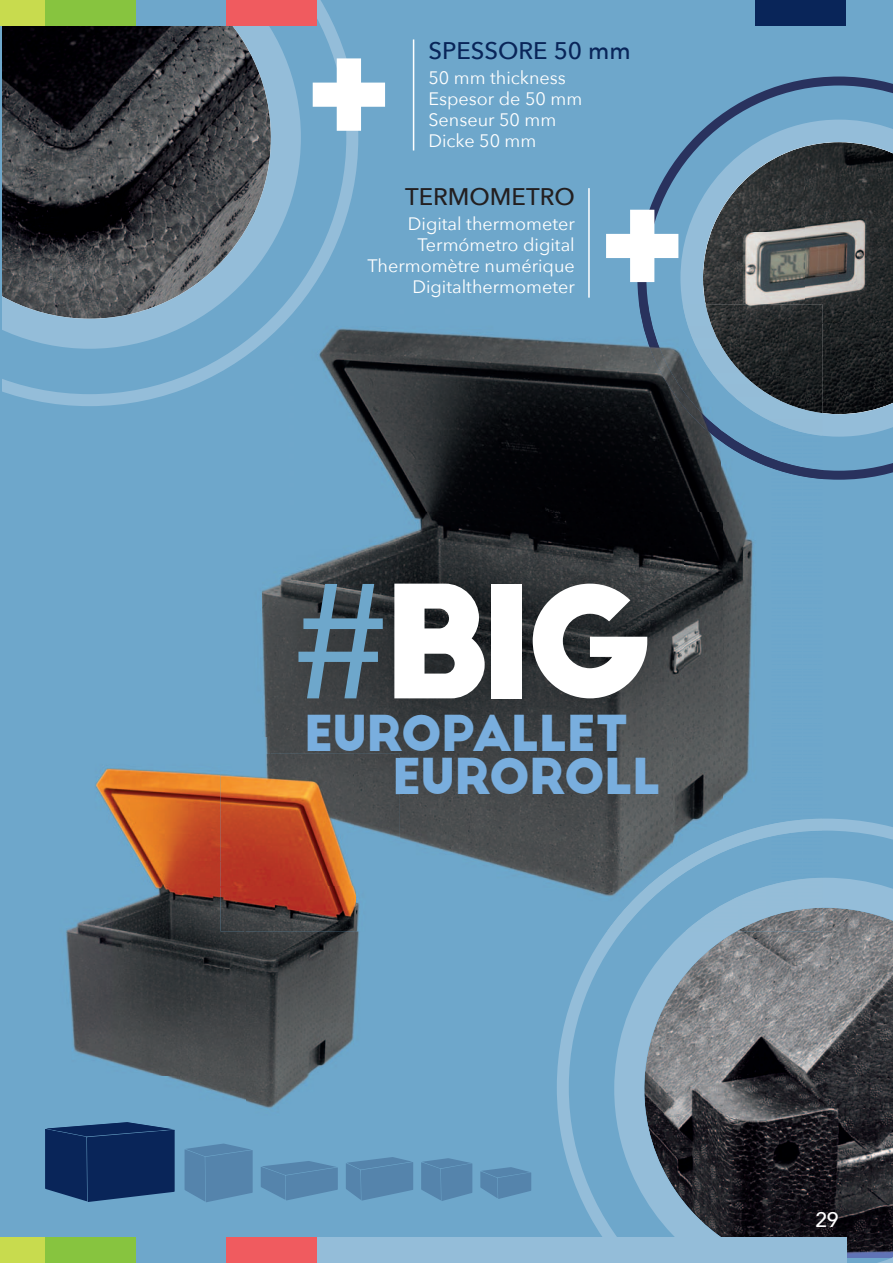
<style>
.page{position:relative;width:893px;height:1263px;background:#6ea7cb}
.page>*{position:absolute;margin:0;border:0;box-sizing:border-box;transform-origin:0 0}
.t1{font:153px "Big John";color:#fff}
.t2{font:48.3px/43px "Big John";letter-spacing:-.03em;color:#79aede}
.t3{font:500 24px "Avenir Next";color:#092559}
.t4{font:500 24px "Avenir Next";color:#231f20}
.t5{font:500 21px "Avenir Next";color:#fff}
.t6{font:18px/21px "Avenir Next";color:#fff;text-align:right}
.s1{font-family:"DIN";font-size:160.5px;color:#6ea7cb}
</style>
<div class="page">
<svg style="left:637px;top:77px;width:256px;height:403px"></svg>
<svg style="left:680px;top:120px;width:213px;height:317px;background:#54636c"></svg>
<hr style="left:588px;top:188px;width:2px;height:110px;background:#fff">
<svg style="left:557px;top:818px;width:336px;height:419px"></svg>
<svg style="left:614px;top:878px;width:279px;height:385px;background:#5b656f"></svg>
<img style="left:348px;top:304px;width:374px;height:261px">
<img style="left:722px;top:479px;width:50px;height:340px">
<img style="left:772px;top:479px;width:50px;height:340px">
<img style="left:262px;top:590px;width:8px;height:164px">
<img style="left:672px;top:565px;width:50px;height:254px">
<img style="left:270px;top:736px;width:402px;height:38px">
<img style="left:400px;top:774px;width:272px;height:157px">
<img style="left:639px;top:304px;width:183px;height:175px">
<img style="left:683px;top:304px;width:139px;height:132px">
<img style="left:607px;top:819px;width:215px;height:112px">
<img style="left:685px;top:878px;width:137px;height:53px">
<img style="left:400px;top:758px;width:258px;height:36px">
<div style="left:2px;top:1237px;width:844px;height:26px;background:#94bdd9"></div>
<img style="left:263px;top:545px;width:421px;height:191px">
<svg style="left:2px;top:0;width:356px;height:406px"></svg>
<svg style="left:2px;top:26px;width:299px;height:323px;background:#4f5c67"></svg>
<hr style="left:413px;top:39px;width:1px;height:112px;background:#fff">
<svg style="left:346px;top:1157px;width:67px;height:43px"></svg>
<svg style="left:421px;top:1158px;width:51px;height:43px"></svg>
<svg style="left:261px;top:1161px;width:77px;height:39px"></svg>
<svg style="left:480px;top:1167px;width:51px;height:32px"></svg>
<svg style="left:185px;top:1143px;width:68px;height:59px;background:#5889b0"></svg>
<img style="left:95px;top:768px;width:125px;height:93px">
<img style="left:66px;top:861px;width:179px;height:239px">
<img style="left:245px;top:931px;width:114px;height:177px">
<img style="left:220px;top:754px;width:180px;height:177px">
<img style="left:396px;top:758px;width:4px;height:36px">
<svg style="left:45px;top:1122px;width:130px;height:80px;background:#153567"></svg>
<div style="left:755px;top:0;width:91px;height:26px;background:#092559"></div>
<div style="left:0;top:1237px;width:45px;height:26px;background:#c8db4e"></div>
<div style="left:45px;top:1237px;width:91px;height:26px;background:#87c43f"></div>
<div style="left:136px;top:1237px;width:91px;height:26px;background:#6ea7cb"></div>
<div style="left:227px;top:1237px;width:90px;height:26px;background:#f05b5f"></div>
<div style="left:0;top:0;width:45px;height:26px;background:#c8db4e"></div>
<div style="left:45px;top:0;width:91px;height:26px;background:#87c43f"></div>
<div style="left:136px;top:0;width:91px;height:26px;background:#6ea7cb"></div>
<div style="left:227px;top:0;width:90px;height:26px;background:#f05b5f"></div>
<h1 class="t1" style="left:299px;top:8px;width:101px">+</h1>
<h3 class="t3" style="left:428px;top:35px;width:204px">SPESSORE 50 mm</h3>
<p class="t6" style="left:428px;top:68px;width:155px;text-align:left">50 mm thickness<br>Espesor de 50 mm<br>Senseur 50 mm</p>
<p class="t6" style="left:428px;top:131px;width:109px">Dicke 50 mm</p>
<h3 class="t4" style="left:405px;top:181px;width:171px">TERMOMETRO</h3>
<p class="t6" style="left:368px;top:214px;width:209px">Digital thermometer<br>Termómetro digital<br>Thermomètre numérique<br>Digitalthermometer</p>
<h1 class="t1" style="left:592px;top:159px;width:101px">+</h1>
<h1 class="t1" style="left:286px;top:556px;width:368px"><span class="s1">#</span>BIG</h1>
<h2 class="t2" style="left:392px;top:713px;width:271px;text-indent:-88px">EUROPALLET<br>EUROROLL</h2>
<p class="t5" style="left:815px;top:1206px;width:25px">29</p>
</div>
